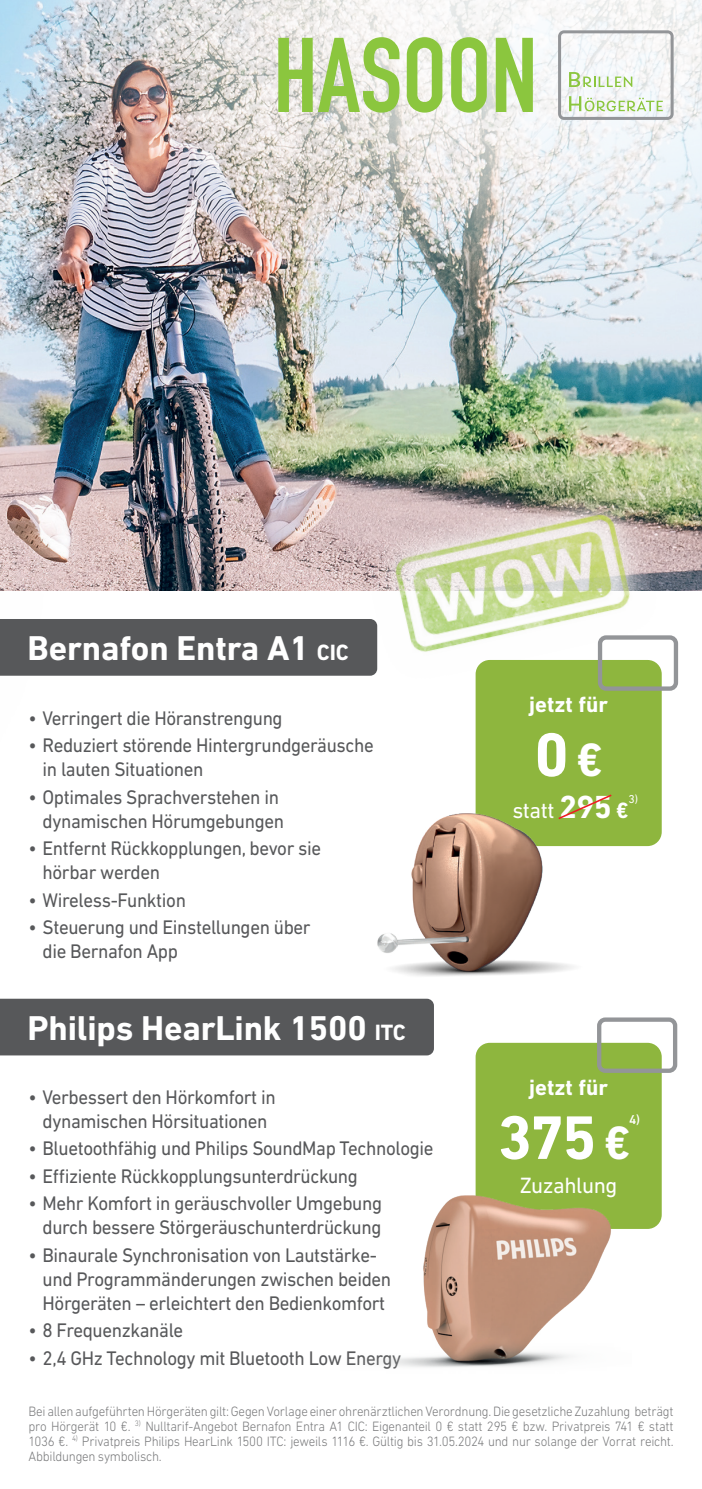
<style>
.page{position:relative;width:702px;height:1489px;background:#fff}
.page>*{position:absolute;margin:0;border:0;box-sizing:border-box;transform-origin:0 0}
.t1{font:700 62.5px "DIN Next LT Pro";color:#fff}
.t2{font:700 35px "DIN Next LT Pro";letter-spacing:-.005em;color:#fff}
.t3{font:22.5px "DIN Next LT Pro";letter-spacing:-.02em;color:#fff}
.t4{font:700 22.5px "DIN Next LT Pro";color:#fff}
.t5{font:20px/24px "DIN Next LT Pro";letter-spacing:-.02em;color:#57585a;scale:.95 1}
.t6{font:300 13.75px/15px "DIN Next LT Pro";letter-spacing:-.02em;color:#57585a;text-align:justify;scale:.95 1}
.t7{font:500 13px "DIN Next LT Pro";color:#fff}
.t8{font:11.75px "DIN Next LT Pro";color:#fff}
.s1{font-size:22.5px}
.s2{font-size:47.5px}
.s3{font-weight:700;font-size:32.5px}
.s4{font-weight:700}
</style>
<div class="page">
<img style="left:0;top:546px;width:269px;height:510px">
<img style="left:0;top:0;width:702px;height:546px">
<div style="left:0;top:619px;width:323px;height:56px;background:#57585a"></div>
<img style="left:323px;top:461px;width:376px;height:244px">
<div style="left:0;top:998px;width:434px;height:57px;background:#57585a"></div>
<svg style="left:278px;top:37px;width:121px;height:76px"></svg>
<svg style="left:407px;top:37px;width:35px;height:76px"></svg>
<svg style="left:451px;top:37px;width:36px;height:76px"></svg>
<svg style="left:495px;top:38px;width:38px;height:74px"></svg>
<svg style="left:558px;top:30px;width:115px;height:90px"></svg>
<div style="left:475px;top:660px;width:186px;height:186px;background:#8eb63e;border-radius:14px"></div>
<div style="left:598px;top:635px;width:80px;height:55px;border:4px solid #939598;border-radius:6px"></div>
<div style="left:475px;top:1042px;width:186px;height:186px;background:#8eb63e;border-radius:14px"></div>
<div style="left:597px;top:1017px;width:80px;height:55px;border:4px solid #939598;border-radius:6px"></div>
<img style="left:249px;top:723px;width:366px;height:269px">
<svg style="left:556px;top:793px;width:57px;height:27px"></svg>
<img style="left:382px;top:1170px;width:249px;height:197px">
<h2 class="t2" style="left:28px;top:628px;width:323px">Bernafon Entra A1 <span class="s1">CIC</span></h2>
<p class="t5" style="left:28px;top:705px;width:269px">• Verringert die Höranstrengung</p>
<p class="t5" style="left:43px;top:733px;width:350px;text-indent:-14px">• Reduziert störende Hintergrundgeräusche in lauten Situationen</p>
<p class="t5" style="left:28px;top:784px;width:270px;text-align:right">• Optimales Sprachverstehen in dynamischen Hörumgebungen</p>
<p class="t5" style="left:43px;top:836px;width:295px;text-indent:-14px">• Entfernt Rückkopplungen, bevor sie hörbar werden</p>
<p class="t5" style="left:28px;top:887px;width:167px">• Wireless-Funktion</p>
<p class="t5" style="left:43px;top:915px;width:284px;text-indent:-14px">• Steuerung und Einstellungen über die Bernafon App</p>
<h2 class="t2" style="left:28px;top:1007px;width:379px">Philips HearLink 1500 <span class="s1">ITC</span></h2>
<p class="t5" style="left:28px;top:1084px;width:262px;text-align:center">• Verbessert den Hörkomfort in dynamischen Hörsituationen</p>
<p class="t5" style="left:28px;top:1136px;width:428px">• Bluetoothfähig und Philips SoundMap Technologie</p>
<p class="t5" style="left:28px;top:1163px;width:348px">• Effiziente Rückkopplungsunterdrückung</p>
<p class="t5" style="left:28px;top:1191px;width:374px;text-align:right">• Mehr Komfort in geräuschvoller Umgebung durch bessere Störgeräuschunterdrückung</p>
<p class="t5" style="left:43px;top:1242px;width:368px;text-indent:-14px">• Binaurale Synchronisation von Lautstärke&shy;und Programmänderungen zwischen beiden<br>Hörgeräten – erleichtert den Bedienkomfort</p>
<p class="t5" style="left:28px;top:1318px;width:165px">• 8 Frequenzkanäle</p>
<p class="t5" style="left:28px;top:1345px;width:394px">• 2,4 GHz Technology mit Bluetooth Low Energy</p>
<p class="t4" style="left:529px;top:691px;width:80px">jetzt für</p>
<h1 class="t1" style="left:534px;top:718px;width:70px">0<span class="s2">€</span></h1>
<p class="t3" style="left:512px;top:797px;width:118px">statt <span class="s3">295</span> <span class="s4">€</span></p>
<p class="t8" style="left:628px;top:792px;width:11px">3)</p>
<p class="t4" style="left:529px;top:1073px;width:80px">jetzt für</p>
<h1 class="t1" style="left:497px;top:1100px;width:135px">375 <span class="s2">€</span></h1>
<p class="t7" style="left:629px;top:1111px;width:12px">4)</p>
<p class="t3" style="left:520px;top:1172px;width:99px">Zuzahlung</p>
<p class="t6" style="left:28px;top:1403px;width:680px">Bei allen aufgeführten Hörgeräten gilt: Gegen Vorlage einer ohrenärztlichen Verordnung. Die gesetzliche Zuzahlung beträgt pro Hörgerät 10 €. <sup>3)</sup> Nulltarif-Angebot Bernafon Entra A1 CIC: Eigenanteil 0 € statt 295 € bzw. Privatpreis 741 € statt 1036 €. <sup>4)</sup> Privatpreis Philips HearLink 1500 ITC: jeweils 1116 €. Gültig bis 31.05.2024 und nur solange der Vorrat reicht.<br>Abbildungen symbolisch.</p>
</div>
